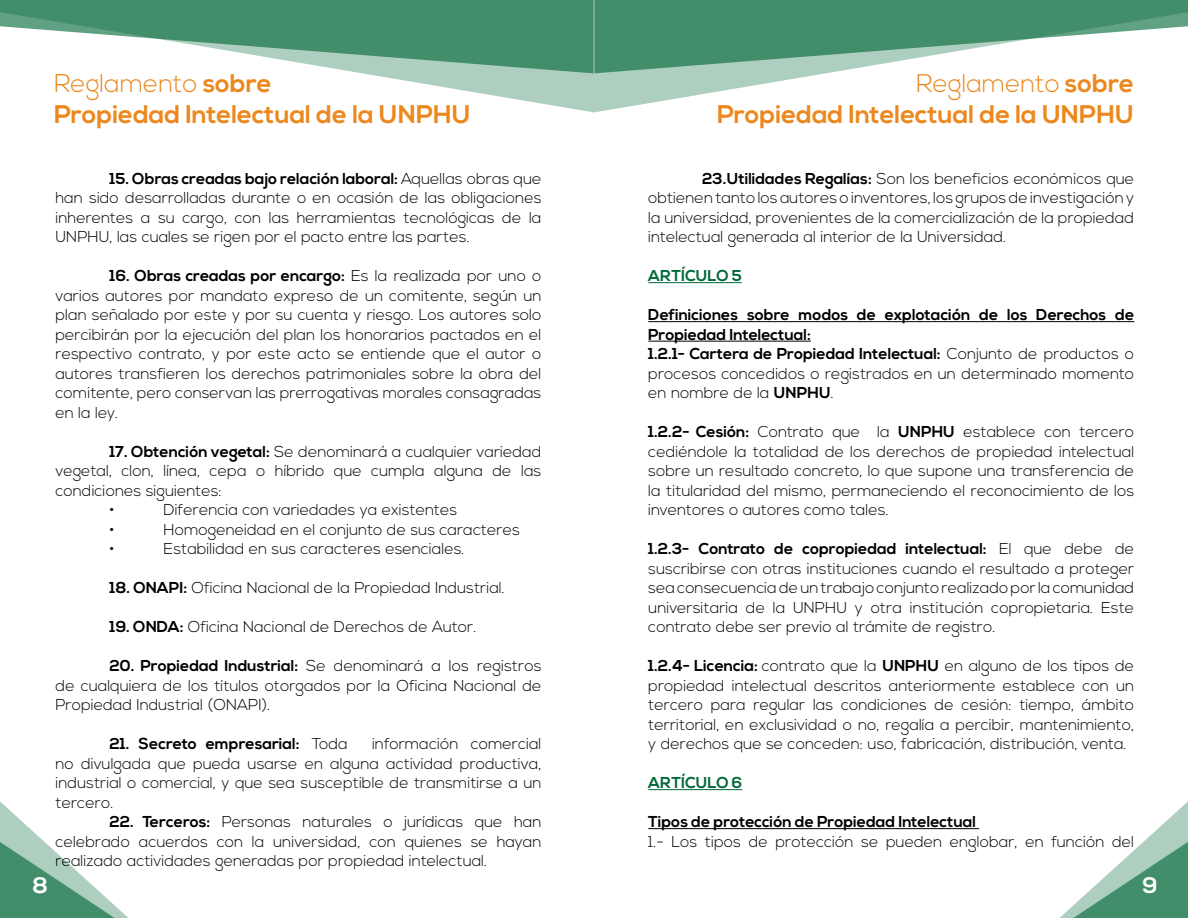
<style>
.page{position:relative;width:1188px;height:918px;background:#fff}
.page>*{position:absolute;margin:0;border:0;box-sizing:border-box;transform-origin:0 0}
.t1{font:700 25.5px/30.6px "Nexa";color:#ec881d;text-align:right}
.t2{font:700 22.5px "Nexa";color:#fff}
.t3{font:300 15.75px/19.5px "Nexa";color:#000;text-align:justify}
.t4{font:700 15.75px/19.5px "Nexa";color:#000}
.t5{font:700 15.75px "Nexa";color:#006838}
.s1{font-weight:300}
.s2{font-weight:700}
</style>
<div class="page">
<svg style="left:1059px;top:801px;width:129px;height:117px"></svg>
<svg style="left:0;top:801px;width:128px;height:117px"></svg>
<svg style="left:594px;top:73px;width:233px;height:39px"></svg>
<svg style="left:594px;top:0;width:594px;height:73px"></svg>
<svg style="left:0;top:0;width:594px;height:112px"></svg>
<hr style="left:648px;top:282px;width:94px;height:1px;background:#006838">
<hr style="left:648px;top:321px;width:486px;height:1px;background:#000">
<hr style="left:648px;top:341px;width:163px;height:1px;background:#000">
<hr style="left:648px;top:789px;width:94px;height:1px;background:#006838">
<hr style="left:648px;top:828px;width:331px;height:1px;background:#000">
<h1 class="t1" style="left:54px;top:69px;width:418px;text-align:left"><span class="s1">Reglamento</span> sobre<br>Propiedad Intelectual de la UNPHU</h1>
<p class="t3" style="left:56px;top:169px;width:488px;text-indent:54px"><span class="s2">15. Obras creadas bajo relación laboral:</span> Aquellas obras que han sido desarrolladas durante o en ocasión de las obligaciones inherentes a su cargo, con las herramientas tecnológicas de la UNPHU, las cuales se rigen por el pacto entre las partes.</p>
<p class="t3" style="left:56px;top:267px;width:488px;text-indent:54px"><span class="s2">16. Obras creadas por encargo:</span> Es la realizada por uno o varios autores por mandato expreso de un comitente, según un plan señalado por este y por su cuenta y riesgo. Los autores solo percibirán por la ejecución del plan los honorarios pactados en el respectivo contrato, y por este acto se entiende que el autor o autores transfieren los derechos patrimoniales sobre la obra del comitente, pero conservan las prerrogativas morales consagradas en la ley.</p>
<p class="t3" style="left:110px;top:442px;width:434px"><span class="s2">17. Obtención vegetal:</span> Se denominará a cualquier variedad</p>
<p class="t3" style="left:56px;top:462px;width:487px">vegetal, clon, línea, cepa o híbrido que cumpla alguna de las</p>
<p class="t3" style="left:56px;top:481px;width:168px">condiciones siguientes:</p>
<p class="t3" style="left:110px;top:501px;width:7px">•</p>
<p class="t3" style="left:164px;top:501px;width:295px">Diferencia con variedades ya existentes</p>
<p class="t3" style="left:110px;top:520px;width:7px">•</p>
<p class="t3" style="left:164px;top:520px;width:358px">Homogeneidad en el conjunto de sus caracteres</p>
<p class="t3" style="left:110px;top:540px;width:7px">•</p>
<p class="t3" style="left:164px;top:540px;width:303px">Estabilidad en sus caracteres esenciales.</p>
<p class="t3" style="left:110px;top:579px;width:397px"><span class="s2">18. ONAPI:</span> Oficina Nacional de la Propiedad Industrial.</p>
<p class="t3" style="left:110px;top:618px;width:368px"><span class="s2">19. ONDA:</span> Oficina Nacional de Derechos de Autor.</p>
<p class="t3" style="left:56px;top:657px;width:488px;text-indent:54px"><span class="s2">20. Propiedad Industrial:</span> Se denominará a los registros de cualquiera de los títulos otorgados por la Oficina Nacional de Propiedad Industrial (ONAPI).</p>
<p class="t4" style="left:110px;top:734px;width:240px">21. Secreto empresarial: <span class="s1">Toda</span></p>
<p class="t3" style="left:56px;top:735px;width:488px;text-indent:316px">información comercial no divulgada que pueda usarse en alguna actividad productiva, industrial o comercial, y que sea susceptible de transmitirse a un tercero.</p>
<p class="t3" style="left:56px;top:813px;width:488px;text-indent:54px"><span class="s2">22. Terceros:</span> Personas naturales o jurídicas que han celebrado acuerdos con la universidad, con quienes se hayan realizado actividades generadas por propiedad intelectual.</p>
<h1 class="t1" style="left:717px;top:69px;width:418px"><span class="s1">Reglamento</span> sobre<br>Propiedad Intelectual de la UNPHU</h1>
<p class="t3" style="left:648px;top:169px;width:488px;text-indent:54px"><span class="s2">23.Utilidades Regalías:</span> Son los beneficios económicos que obtienen tanto los autores o inventores, los grupos de investigación y la universidad, provenientes de la comercialización de la propiedad intelectual generada al interior de la Universidad.</p>
<p class="t5" style="left:648px;top:267px;width:95px">ARTÍCULO 5</p>
<p class="t4" style="left:648px;top:305px;width:488px">Definiciones sobre modos de explotación de los Derechos de Propiedad Intelectual:<br>1.2.1- Cartera de Propiedad Intelectual: <span class="s1">Conjunto de productos o procesos concedidos o registrados en un determinado momento en nombre de la</span> UNPHU<span class="s1">.</span></p>
<p class="t3" style="left:648px;top:423px;width:488px"><span class="s2">1.2.2- Cesión:</span> Contrato que la <span class="s2">UNPHU</span> establece con tercero cediéndole la totalidad de los derechos de propiedad intelectual sobre un resultado concreto, lo que supone una transferencia de la titularidad del mismo, permaneciendo el reconocimiento de los inventores o autores como tales.</p>
<p class="t3" style="left:648px;top:540px;width:488px"><span class="s2">1.2.3- Contrato de copropiedad intelectual:</span> El que debe de suscribirse con otras instituciones cuando el resultado a proteger sea consecuencia de un trabajo conjunto realizado por la comunidad universitaria de la UNPHU y otra institución copropietaria. Este contrato debe ser previo al trámite de registro.</p>
<p class="t3" style="left:648px;top:657px;width:488px"><span class="s2">1.2.4- Licencia:</span> contrato que la <span class="s2">UNPHU</span> en alguno de los tipos de propiedad intelectual descritos anteriormente establece con un tercero para regular las condiciones de cesión: tiempo, ámbito territorial, en exclusividad o no, regalía a percibir, mantenimiento, y derechos que se conceden: uso, fabricación, distribución, venta.</p>
<p class="t5" style="left:648px;top:773px;width:96px">ARTÍCULO 6</p>
<p class="t4" style="left:648px;top:812px;width:329px">Tipos de protección de Propiedad Intelectual</p>
<p class="t3" style="left:648px;top:832px;width:487px">1.- Los tipos de protección se pueden englobar, en función del</p>
<h2 class="t2" style="left:33px;top:872px;width:17px">8</h2>
<h2 class="t2" style="left:1143px;top:872px;width:17px">9</h2>
</div>
